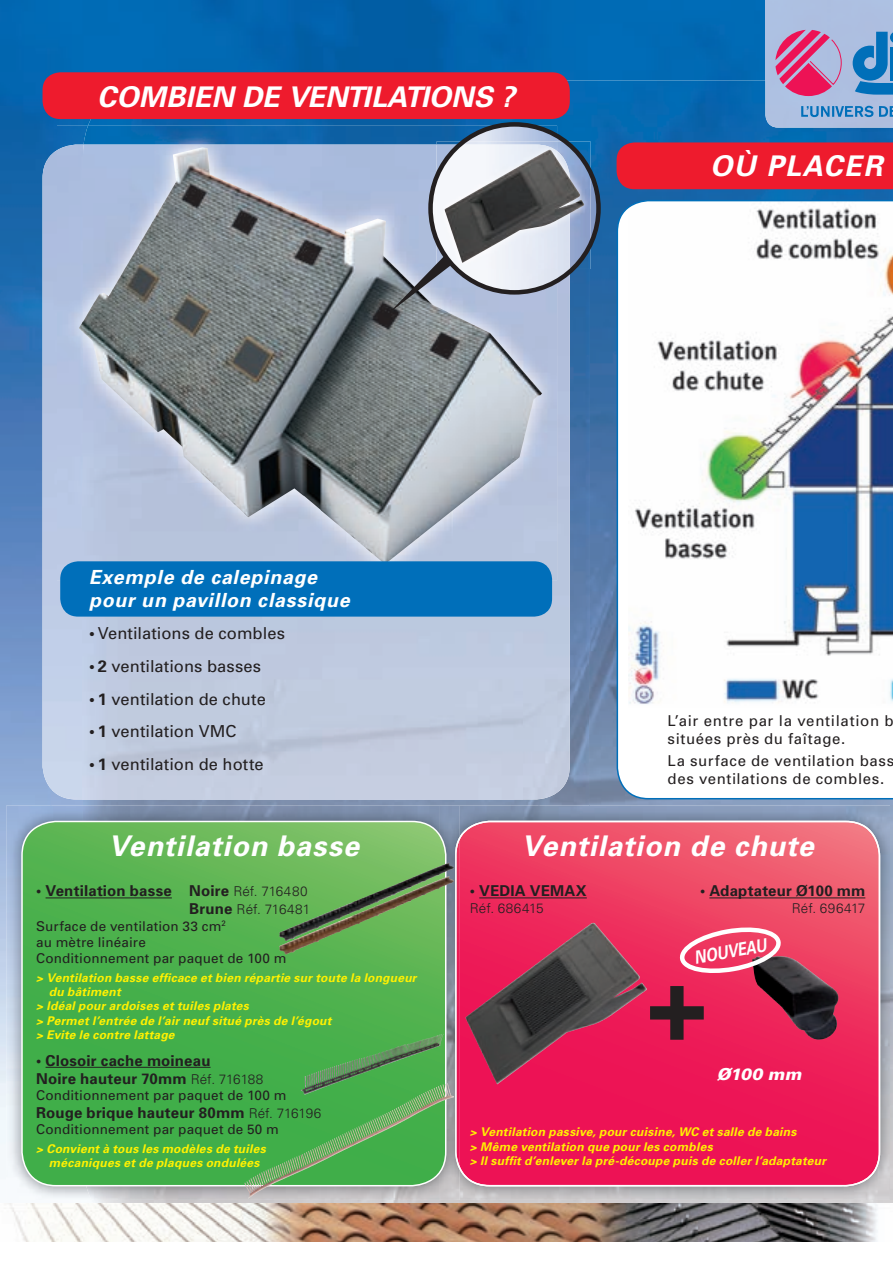
<style>
.page{position:relative;width:893px;height:1263px;background:#fff}
.page>*{position:absolute;margin:0;border:0;box-sizing:border-box;transform-origin:0 0}
.t1{font:italic 700 28.5px "Univers";letter-spacing:.03em;color:#fff}
.t2{font:italic 700 28.5px "Univers";letter-spacing:.01em;color:#fff}
.t3{font:italic 700 19.5px/23.4px "Univers";letter-spacing:.04em;color:#fff}
.t4{font:italic 700 18px "Univers";color:#fff;scale:.8 1}
.t5{font:16.5px "Univers";color:#231f20}
.t6{font:italic 900 16.5px "Univers";letter-spacing:-.01em;color:#fff}
.t7{font:700 15px/18px "Univers";letter-spacing:.01em;color:#231f20}
.t8{font:15px/18px "Univers";letter-spacing:.04em;color:#231f20}
.t9{font:13.5px/16.2px "Univers";letter-spacing:.015em;color:#231f20}
.t10{font:300 13.5px "Univers";letter-spacing:.005em;color:#231f20}
.t11{font:italic 700 12px/14.4px "Univers";letter-spacing:.02em;color:#fff101;text-align:center}
.s1{font-weight:700}
.s2{font-weight:300;font-size:13.5px}
.s3{font-weight:700;font-size:15px}
.s4{font-weight:300}
</style>
<div class="page">
<img style="left:0;top:0;width:765px;height:106px">
<img style="left:0;top:106px;width:88px;height:53px">
<img style="left:0;top:159px;width:51px;height:1020px">
<img style="left:51px;top:799px;width:32px;height:7px">
<img style="left:88px;top:80px;width:805px;height:52px">
<img style="left:598px;top:132px;width:295px;height:52px">
<img style="left:590px;top:184px;width:303px;height:622px">
<img style="left:539px;top:272px;width:51px;height:534px">
<img style="left:43px;top:150px;width:40px;height:649px">
<img style="left:522px;top:281px;width:48px;height:518px">
<img style="left:460px;top:806px;width:431px;height:48px">
<img style="left:843px;top:854px;width:48px;height:346px">
<svg style="left:460px;top:821px;width:420px;height:365px;background:#ed3160"></svg>
<img style="left:6px;top:806px;width:77px;height:393px">
<img style="left:83px;top:806px;width:357px;height:15px">
<img style="left:83px;top:1186px;width:357px;height:14px">
<img style="left:440px;top:806px;width:20px;height:394px">
<img style="left:455px;top:836px;width:5px;height:334px">
<svg style="left:22px;top:821px;width:424px;height:365px;background:#4fb04f"></svg>
<div style="left:21px;top:821px;width:425px;height:365px;border:2px solid #fff;border-radius:34px"></div>
<hr style="left:46px;top:897px;width:126px;height:1px;background:#231f20">
<hr style="left:46px;top:1067px;width:165px;height:1px;background:#231f20">
<hr style="left:479px;top:897px;width:108px;height:1px;background:#231f20">
<hr style="left:709px;top:897px;width:156px;height:1px;background:#231f20">
<div style="left:765px;top:0;width:128px;height:128px;background:#adbfe1"></div>
<svg style="left:775px;top:30px;width:67px;height:66px;background:#ca6fa0"></svg>
<svg style="left:853px;top:32px;width:40px;height:63px;background:#408cc7"></svg>
<svg style="left:801px;top:106px;width:92px;height:11px"></svg>
<div style="left:617px;top:142px;width:276px;height:47px;background:#ee1b2d"></div>
<div style="left:43px;top:72px;width:527px;height:47px;background:#ee1b2d;border-radius:18px"></div>
<img style="left:535px;top:124px;width:63px;height:148px">
<svg style="left:557px;top:269px;width:13px;height:12px"></svg>
<svg style="left:617px;top:200px;width:276px;height:599px"></svg>
<img style="left:8px;top:1203px;width:885px;height:39px">
<img style="left:57px;top:126px;width:27px;height:19px">
<img style="left:84px;top:126px;width:380px;height:19px">
<img style="left:57px;top:145px;width:379px;height:435px">
<div style="left:542px;top:292px;width:15px;height:288px;background:#b6c2dd"></div>
<img style="left:464px;top:126px;width:93px;height:16px">
<img style="left:542px;top:269px;width:15px;height:23px">
<img style="left:79px;top:147px;width:463px;height:416px">
<div style="left:60px;top:561px;width:492px;height:56px;background:#006fba;border-radius:18px"></div>
<svg style="left:436px;top:1034px;width:7px;height:11px"></svg>
<img style="left:465px;top:923px;width:182px;height:161px">
<img style="left:752px;top:956px;width:89px;height:84px">
<img style="left:557px;top:142px;width:34px;height:127px">
<img style="left:557px;top:263px;width:13px;height:6px">
<img style="left:436px;top:142px;width:24px;height:3px">
<img style="left:460px;top:142px;width:97px;height:3px">
<img style="left:436px;top:145px;width:121px;height:124px">
<img style="left:444px;top:150px;width:141px;height:113px">
<svg style="left:443px;top:1083px;width:7px;height:13px"></svg>
<img style="left:279px;top:863px;width:175px;height:13px">
<img style="left:279px;top:876px;width:175px;height:78px">
<svg style="left:650px;top:986px;width:54px;height:54px;background:#961e40"></svg>
<svg style="left:680px;top:926px;width:100px;height:48px"></svg>
<svg style="left:389px;top:255px;width:63px;height:58px;background:#8c94a3"></svg>
<div style="left:428px;top:122px;width:173px;height:173px;border:4px solid #231f20;border-radius:50%"></div>
<h1 class="t2" style="left:97px;top:80px;width:422px">COMBIEN DE VENTILATIONS ?</h1>
<h1 class="t1" style="left:710px;top:149px;width:177px">OÙ PLACER</h1>
<h2 class="t3" style="left:89px;top:565px;width:262px">Exemple de calepinage pour un pavillon classique</h2>
<h3 class="t5" style="left:89px;top:624px;width:197px"><span class="s1">•</span> Ventilations de combles</h3>
<h3 class="t5" style="left:89px;top:657px;width:173px"><span class="s1">• 2</span> ventilations basses</h3>
<h3 class="t5" style="left:89px;top:689px;width:178px"><span class="s1">• 1</span> ventilation de chute</h3>
<h3 class="t5" style="left:89px;top:722px;width:149px"><span class="s1">• 1</span> ventilation VMC</h3>
<h3 class="t5" style="left:89px;top:754px;width:176px"><span class="s1">• 1</span> ventilation de hotte</h3>
<p class="t8" style="left:668px;top:711px;width:228px">L’air entre par la ventilation b situées près du faîtage.</p>
<p class="t8" style="left:668px;top:752px;width:228px">La surface de ventilation bass des ventilations de combles.</p>
<h1 class="t1" style="left:109px;top:829px;width:252px">Ventilation basse</h1>
<h1 class="t1" style="left:521px;top:829px;width:294px">Ventilation de chute</h1>
<p class="t7" style="left:36px;top:882px;width:273px">• Ventilation basse Noire <span class="s2">Réf. 716480</span></p>
<p class="t9" style="left:36px;top:902px;width:276px;text-indent:153px"><span class="s3">Brune</span> <span class="s4">Réf. 716481<br></span>Surface de ventilation 33 cm<sup>2<br></sup>au mètre linéaire<br>Conditionnement par paquet de 100 m</p>
<p class="t11" style="left:36px;top:970px;width:382px">&gt; Ventilation basse efficace et bien répartie sur toute la longueur</p>
<p class="t11" style="left:49px;top:985px;width:73px">du bâtiment</p>
<p class="t11" style="left:36px;top:999px;width:214px">&gt; Idéal pour ardoises et tuiles plates</p>
<p class="t11" style="left:36px;top:1013px;width:297px">&gt; Permet l’entrée de l’air neuf situé près de l’égout</p>
<p class="t11" style="left:36px;top:1028px;width:140px">&gt; Evite le contre lattage</p>
<p class="t7" style="left:36px;top:1051px;width:229px">• Closoir cache moineau<br>Noire hauteur 70mm <span class="s2">Réf. 716188</span></p>
<p class="t9" style="left:36px;top:1087px;width:252px">Conditionnement par paquet de 100 m</p>
<p class="t7" style="left:36px;top:1104px;width:287px">Rouge brique hauteur 80mm <span class="s2">Réf. 716196</span></p>
<p class="t9" style="left:36px;top:1121px;width:244px">Conditionnement par paquet de 50 m</p>
<p class="t11" style="left:36px;top:1141px;width:231px">&gt; Convient à tous les modèles de tuiles mécaniques et de plaques ondulées</p>
<p class="t7" style="left:470px;top:882px;width:118px">• VEDIA VEMAX</p>
<p class="t7" style="left:700px;top:882px;width:167px">• Adaptateur Ø100 mm</p>
<p class="t10" style="left:470px;top:900px;width:75px">Réf. 686415</p>
<p class="t10" style="left:792px;top:900px;width:75px">Réf. 696417</p>
<h3 class="t4" style="left:693px;top:947px;width:93px;rotate:-10deg">N OUVEAU</h3>
<h3 class="t6" style="left:717px;top:1063px;width:86px">Ø100 mm</h3>
<p class="t11" style="left:470px;top:1125px;width:358px;text-align:left">&gt; Ventilation passive, pour cuisine, WC et salle de bains<br>&gt; Même ventilation que pour les combles<br>&gt; Il suffit d’enlever la pré-découpe puis de coller l’adaptateur</p>
</div>
